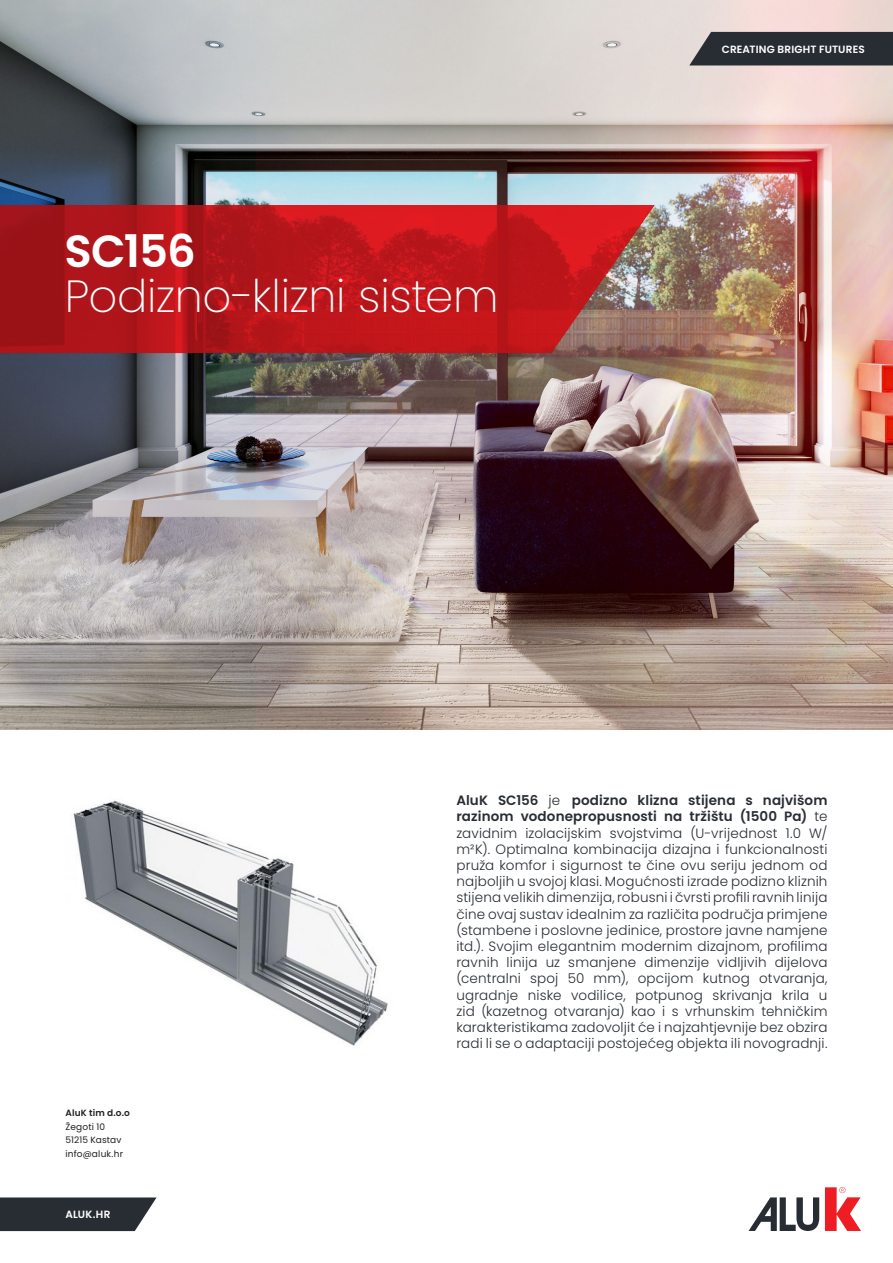
<style>
.page{position:relative;width:893px;height:1263px;background:#fff}
.page>*{position:absolute;margin:0;border:0;box-sizing:border-box;transform-origin:0 0}
.t1{font:200 45px "Poppins";letter-spacing:-.005em;color:#fff}
.t2{font:600 45px "Poppins";letter-spacing:-.025em;color:#fff}
.t3{font:300 13.5px/16.2px "Poppins";letter-spacing:.01em;color:#282d34;text-align:justify}
.t4{font:600 10.5px "Poppins";letter-spacing:.015em;color:#fff}
.t5{font:9px "Poppins";letter-spacing:.02em;color:#231f20}
.t6{font:600 9px "Poppins";letter-spacing:.02em;color:#231f20}
.s1{font-weight:600}
</style>
<div class="page">
<svg style="left:749px;top:1197px;width:70px;height:34px"></svg>
<svg style="left:825px;top:1187px;width:36px;height:44px"></svg>
<img style="left:0;top:0;width:893px;height:729px">
<svg style="left:0;top:205px;width:655px;height:148px;background:#b61e22"></svg>
<img style="left:73px;top:800px;width:315px;height:246px">
<svg style="left:0;top:1197px;width:157px;height:34px;background:#3a3f45"></svg>
<div style="left:689px;top:32px;width:204px;height:33px;background:#282d34"></div>
<p class="t2" style="left:64px;top:225px;width:133px">SC156</p>
<p class="t1" style="left:65px;top:270px;width:435px">Podizno-klizni sistem</p>
<p class="t4" style="left:722px;top:43px;width:144px">CREATING BRIGHT FUTURES</p>
<p class="t6" style="left:65px;top:1108px;width:66px">AluK tim d.o.o</p>
<p class="t5" style="left:65px;top:1121px;width:41px">Žegoti 10</p>
<p class="t5" style="left:65px;top:1135px;width:58px">51215 Kastav</p>
<p class="t5" style="left:65px;top:1148px;width:59px">info@aluk.hr</p>
<p class="t4" style="left:65px;top:1208px;width:46px">ALUK.HR</p>
<p class="t3" style="left:456px;top:792px;width:373px"><span class="s1">AluK SC156</span> je <span class="s1">podizno klizna stijena s najvišom razinom vodonepropusnosti na tržištu (1500 Pa)</span> te zavidnim izolacijskim svojstvima (U-vrijednost 1.0 W/ m²K). Optimalna kombinacija dizajna i funkcionalnosti pruža komfor i sigurnost te čine ovu seriju jednom od najboljih u svojoj klasi. Mogućnosti izrade podizno kliznih stijena velikih dimenzija, robusni i čvrsti profili ravnih linija čine ovaj sustav idealnim za različita područja primjene (stambene i poslovne jedinice, prostore javne namjene itd.). Svojim elegantnim modernim dizajnom, profilima ravnih linija uz smanjene dimenzije vidljivih dijelova (centralni spoj 50 mm), opcijom kutnog otvaranja, ugradnje niske vodilice, potpunog skrivanja krila u zid (kazetnog otvaranja) kao i s vrhunskim tehničkim karakteristikama zadovoljit će i najzahtjevnije bez obzira radi li se o adaptaciji postojećeg objekta ili novogradnji.</p>
</div>
